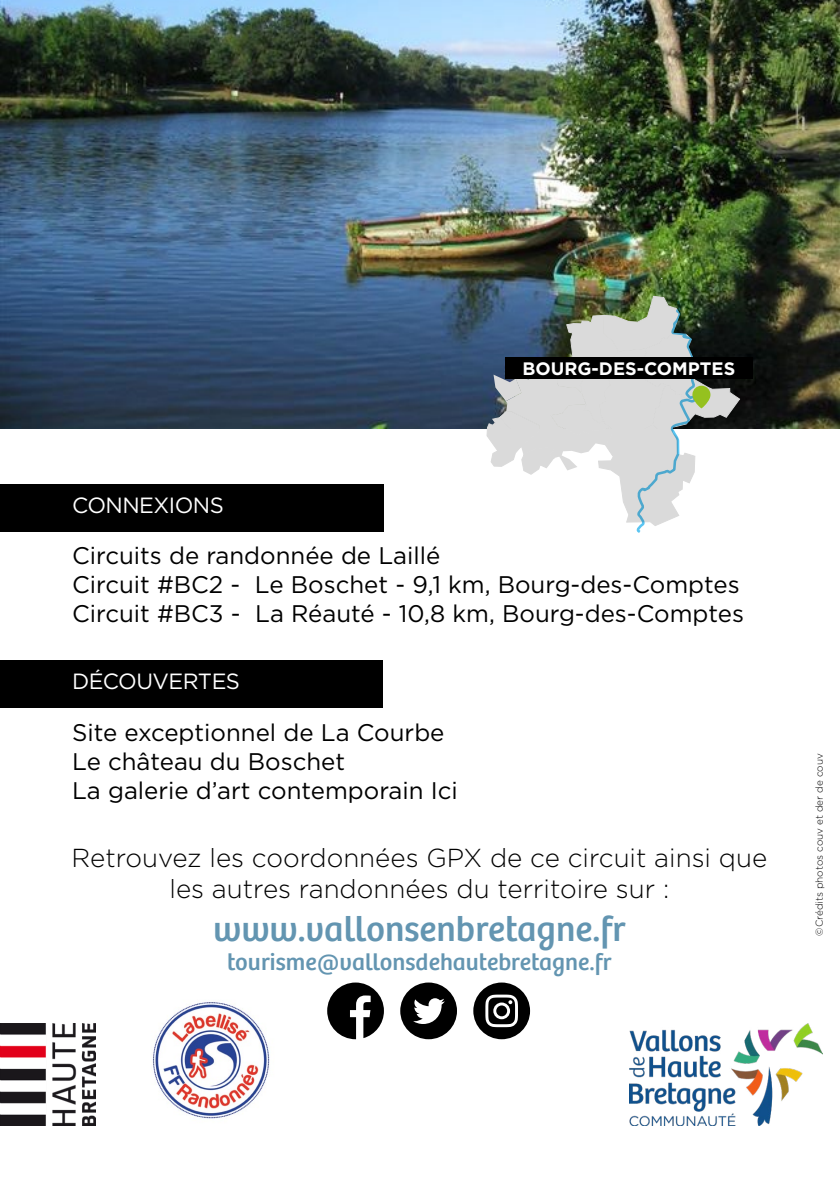
<style>
.page{position:relative;width:840px;height:1191px;background:#fff}
.page>*{position:absolute;margin:0;border:0;box-sizing:border-box;transform-origin:0 0}
.t1{font:36px "Bree";color:#6395b1}
.t2{font:300 26px/31.2px "Gotham";color:#000;text-align:center}
.t3{font:24px/28.8px "Gotham";color:#000}
.t4{font:24px "Bree";color:#6395b1}
.t5{font:22px "Gotham";letter-spacing:-.025em;color:#fff}
.t6{font:700 18px "Gotham";color:#fff}
.t7{font:300 10px "Gotham";color:#000}
</style>
<div class="page">
<img style="left:629px;top:1023px;width:193px;height:103px">
<img style="left:0;top:1023px;width:95px;height:103px">
<img style="left:0;top:0;width:839px;height:428px">
<svg style="left:486px;top:296px;width:253px;height:237px"></svg>
<div style="left:505px;top:357px;width:247px;height:22px;background:#000"></div>
<div style="left:0;top:484px;width:384px;height:48px;background:#000"></div>
<div style="left:0;top:660px;width:382px;height:48px;background:#000"></div>
<svg style="left:473px;top:982px;width:56px;height:57px"></svg>
<svg style="left:327px;top:982px;width:57px;height:58px"></svg>
<svg style="left:400px;top:982px;width:57px;height:57px"></svg>
<img style="left:152px;top:1002px;width:118px;height:117px">
<p class="t5" style="left:72px;top:491px;width:153px">CONNEXIONS</p>
<p class="t6" style="left:522px;top:357px;width:214px">BOURG-DES-COMPTES</p>
<p class="t3" style="left:72px;top:541px;width:673px">Circuits de randonnée de Laillé<br>Circuit #BC2 - Le Boschet - 9,1 km, Bourg-des-Comptes<br>Circuit #BC3 - La Réauté - 10,8 km, Bourg-des-Comptes</p>
<p class="t5" style="left:72px;top:667px;width:169px">DÉCOUVERTES</p>
<p class="t3" style="left:72px;top:718px;width:387px">Site exceptionnel de La Courbe<br>Le château du Boschet<br>La galerie d’art contemporain Ici</p>
<p class="t2" style="left:72px;top:841px;width:696px">Retrouvez les coordonnées GPX de ce circuit ainsi que les autres randonnées du territoire sur :</p>
<h1 class="t1" style="left:213px;top:901px;width:414px">www.vallonsenbretagne.fr</h1>
<p class="t4" style="left:227px;top:943px;width:385px">tourisme@vallonsdehautebretagne.fr</p>
<p class="t7" style="left:812px;top:935px;width:184px;rotate:-90deg">©Crédits photos couv et der de couv</p>
</div>
